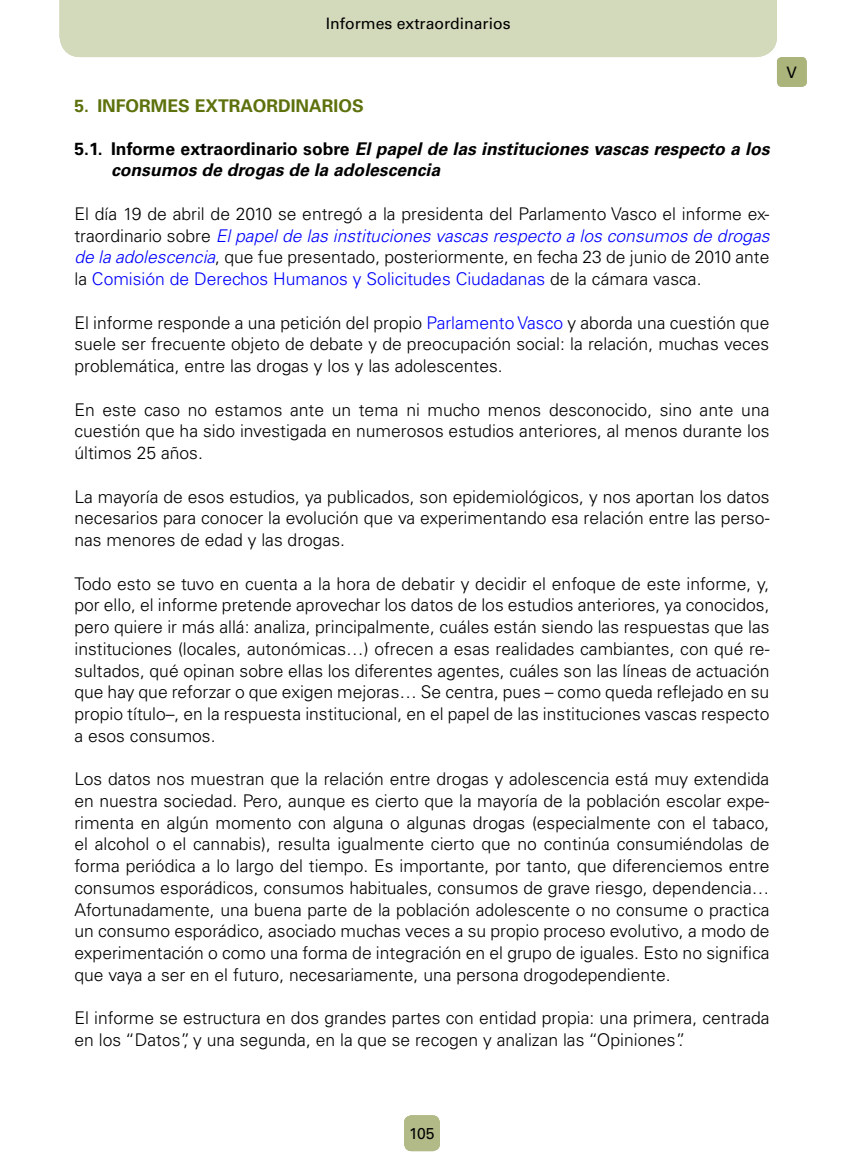
<style>
.page{position:relative;width:844px;height:1166px;background:#fff}
.page>*{position:absolute;margin:0;border:0;box-sizing:border-box;transform-origin:0 0}
.t1{font:300 17.5px/21.7px "Univers LT Std";color:#000;text-align:justify}
.t2{font:italic 700 17.5px/21.3px "Univers LT Std";color:#000}
.t3{font:700 17.5px "Univers LT Std";color:#5d710d}
.t4{font:15.75px "Univers LT Std";color:#000}
.s1{font-style:normal}
.s2{font-style:italic;color:#00f}
.s3{color:#00f}
</style>
<div class="page">
<div style="left:776px;top:57px;width:30px;height:30px;background:#aab47b;border-radius:5px"></div>
<div style="left:60px;top:0;width:716px;height:57px;background:#d3d9bb"></div>
<div style="left:404px;top:1115px;width:36px;height:36px;background:#b2bb88;border-radius:7px"></div>
<p class="t4" style="left:396px;top:14px;width:46px">Índice</p>
<p class="t4" style="left:326px;top:14px;width:186px">Informes extraordinarios</p>
<p class="t4" style="left:313px;top:14px;width:211px">Contexto norm tivo y social</p>
<p class="t3" style="left:74px;top:95px;width:290px">5. INFORMES EXTRAORDINARIOS</p>
<p class="t2" style="left:111px;top:139px;width:659px;text-indent:-37px"><span class="s1">5.1. Informe extraordinario sobre</span> El papel de las instituciones vascas respecto a los consumos de drogas de la adolescencia</p>
<p class="t1" style="left:74px;top:203px;width:696px">El día 19 de abril de 2010 se entregó a la presidenta del Parlamento Vasco el informe ex&shy;traordinario sobre <span class="s2">El papel de las instituciones vascas respecto a los consumos de drogas de la adolescencia</span>, que fue presentado, posteriormente, en fecha 23 de junio de 2010 ante la <span class="s3">Comisión de Derechos Humanos y Solicitudes Ciudadanas</span> de la cámara vasca.</p>
<p class="t1" style="left:74px;top:312px;width:696px">El informe responde a una petición del propio <span class="s3">Parlamento Vasco</span> y aborda una cuestión que suele ser frecuente objeto de debate y de preocupación social: la relación, muchas veces problemática, entre las drogas y los y las adolescentes.</p>
<p class="t1" style="left:74px;top:399px;width:696px">En este caso no estamos ante un tema ni mucho menos desconocido, sino ante una cuestión que ha sido investigada en numerosos estudios anteriores, al menos durante los últimos 25 años.</p>
<p class="t1" style="left:74px;top:485px;width:696px">La mayoría de esos estudios, ya publicados, son epidemiológicos, y nos aportan los datos necesarios para conocer la evolución que va experimentando esa relación entre las perso&shy;nas menores de edad y las drogas.</p>
<p class="t1" style="left:74px;top:572px;width:696px">Todo esto se tuvo en cuenta a la hora de debatir y decidir el enfoque de este informe, y, por ello, el informe pretende aprovechar los datos de los estudios anteriores, ya conocidos, pero quiere ir más allá: analiza, principalmente, cuáles están siendo las respuestas que las instituciones (locales, autonómicas…) ofrecen a esas realidades cambiantes, con qué re&shy;sultados, qué opinan sobre ellas los diferentes agentes, cuáles son las líneas de actuación que hay que reforzar o que exigen mejoras… Se centra, pues – como queda reflejado en su propio título–, en la respuesta institucional, en el papel de las instituciones vascas respecto a esos consumos.</p>
<p class="t1" style="left:74px;top:768px;width:696px">Los datos nos muestran que la relación entre drogas y adolescencia está muy extendida en nuestra sociedad. Pero, aunque es cierto que la mayoría de la población escolar expe&shy;rimenta en algún momento con alguna o algunas drogas (especialmente con el tabaco, el alcohol o el cannabis), resulta igualmente cierto que no continúa consumiéndolas de forma periódica a lo largo del tiempo. Es importante, por tanto, que diferenciemos entre consumos esporádicos, consumos habituales, consumos de grave riesgo, dependencia… Afortunadamente, una buena parte de la población adolescente o no consume o practica un consumo esporádico, asociado muchas veces a su propio proceso evolutivo, a modo de experimentación o como una forma de integración en el grupo de iguales. Esto no significa que vaya a ser en el futuro, necesariamente, una persona drogodependiente.</p>
<p class="t1" style="left:74px;top:1007px;width:696px">El informe se estructura en dos grandes partes con entidad propia: una primera, centrada en los “Datos”, y una segunda, en la que se recogen y analizan las “Opiniones”.</p>
<p class="t4" style="left:786px;top:63px;width:12px">V</p>
<p class="t4" style="left:409px;top:1124px;width:27px">105</p>
</div>
